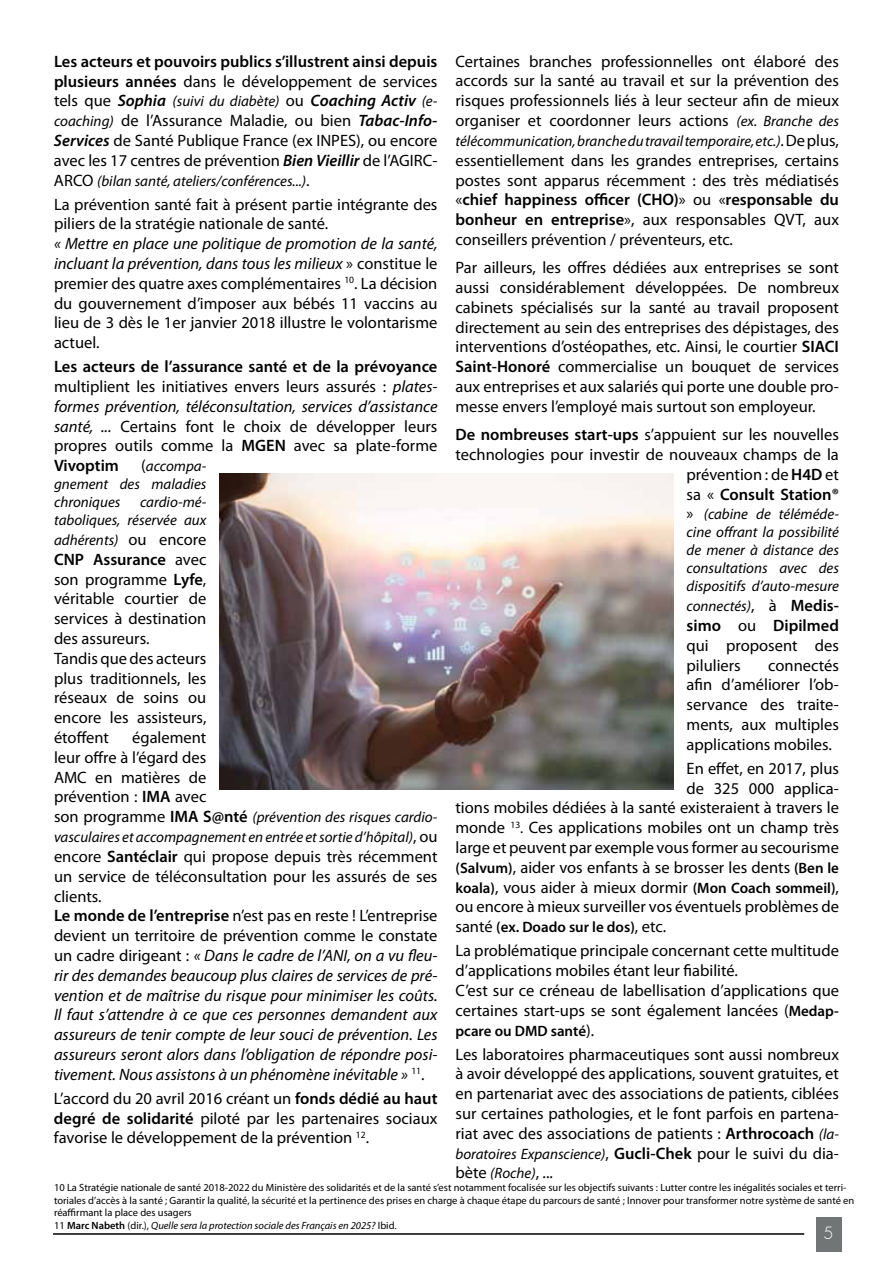
<style>
.page{position:relative;width:893px;height:1263px;background:#fff}
.page>*{position:absolute;margin:0;border:0;box-sizing:border-box;transform-origin:0 0}
.t1{font:16.5px/19.8px "Myriad Pro";color:#000;text-align:justify}
.t2{font:italic 16.5px/19.8px "Myriad Pro";color:#000}
.t3{font:300 16.5px "Futura";color:#fff}
.t4{font:italic 15px/18px "Myriad Pro";color:#000;text-align:justify}
.t5{font:600 15px "Myriad Pro";color:#000}
.t6{font:10.5px/12.6px "Myriad Pro";color:#000}
.s1{font-style:italic;font-size:15px}
.s2{font-style:normal;font-size:16.5px}
.s3{font-weight:600}
.s4{font-weight:600;font-style:normal;font-size:16.5px}
.s5{font-weight:600;font-style:italic}
.s6{font-style:italic}
.s7{font-size:15px}
.s8{font-weight:600;font-size:15px}
.s9{font-weight:400;font-size:16.5px}
.s10{font-style:normal}
.s11{font-weight:600;font-style:normal}
</style>
<div class="page">
<hr style="left:53px;top:1233px;width:751px;height:2px;background:#000">
<div style="left:816px;top:1217px;width:25px;height:34px;background:#717576"></div>
<img style="left:219px;top:474px;width:455px;height:315px">
<p class="t1" style="left:455px;top:51px;width:385px">Certaines branches professionnelles ont élaboré des accords sur la santé au travail et sur la prévention des risques professionnels liés à leur secteur afin de mieux organiser et coordonner leurs actions <span class="s1">(ex. Branche des</span></p>
<p class="t4" style="left:455px;top:132px;width:385px">télécommunication, branche du travail temporaire, etc.)<span class="s2">. De plus,</span></p>
<p class="t1" style="left:455px;top:150px;width:385px">essentiellement dans les grandes entreprises, certains postes sont apparus récemment : des très médiatisés «<span class="s3">chief happiness officer (CHO)</span>» ou «<span class="s3">responsable du bonheur en entreprise</span>», aux responsables QVT, aux conseillers prévention / préventeurs, etc.</p>
<p class="t1" style="left:455px;top:257px;width:385px">Par ailleurs, les offres dédiées aux entreprises se sont aussi considérablement développées. De nombreux cabinets spécialisés sur la santé au travail proposent directement au sein des entreprises des dépistages, des interventions d’ostéopathes, etc. Ainsi, le courtier <span class="s3">SIACI Saint-Honoré</span> commercialise un bouquet de services aux entreprises et aux salariés qui porte une double pro&shy;messe envers l’employé mais surtout son employeur.</p>
<p class="t1" style="left:455px;top:424px;width:385px;text-align:right"><span class="s3">De nombreuses start-ups</span> s’appuient sur les nouvelles technologies pour investir de nouveaux champs de la prévention : de <span class="s3">H4D</span> et<br>sa « <span class="s3">Consult Station®</span></p>
<p class="t4" style="left:687px;top:505px;width:154px"><span class="s2">»</span> (cabine de téléméde&shy;cine offrant la possibilité de mener à distance des consultations avec des dispositifs d’auto-mesure</p>
<p class="t4" style="left:687px;top:597px;width:154px">connectés)<span class="s2">, à</span> <span class="s4">Medis-</span></p>
<p class="t1" style="left:687px;top:615px;width:154px"><span class="s3">simo</span> ou <span class="s3">Dipilmed </span>qui proposent des piluliers</p>
<p class="t1" style="left:54px;top:51px;width:385px"><span class="s3">Les acteurs et pouvoirs publics s’illustrent ainsi depuis plusieurs années</span> dans le développement de services tels que <span class="s5">Sophia</span> <span class="s1">(suivi du diabète)</span> ou <span class="s5">Coaching Activ</span> <span class="s1">(e&shy;coaching)</span> de l’Assurance Maladie, ou bien <span class="s5">Tabac-Info-Services</span> de Santé Publique France (ex INPES), ou encore avec les 17 centres de prévention <span class="s5">Bien Vieillir</span> de l’AGIRC-</p>
<p class="t4" style="left:54px;top:171px;width:257px"><span class="s2">ARCO</span> (bilan santé, ateliers/conférences...)<span class="s2">.</span></p>
<p class="t1" style="left:54px;top:194px;width:385px">La prévention santé fait à présent partie intégrante des piliers de la stratégie nationale de santé.</p>
<p class="t1" style="left:54px;top:233px;width:385px"><span class="s6">« Mettre en place une politique de promotion de la santé, incluant la prévention, dans tous les milieux</span> » constitue le premier des quatre axes complémentaires <sup>10</sup>. La décision du gouvernement d’imposer aux bébés 11 vaccins au lieu de 3 dès le 1er janvier 2018 illustre le volontarisme actuel.</p>
<p class="t1" style="left:54px;top:357px;width:385px"><span class="s3">Les acteurs de l’assurance santé et de la prévoyance </span>multiplient les initiatives envers leurs assurés : <span class="s6">plates&shy;formes prévention, téléconsultation, services d’assistance santé, ...</span> Certains font le choix de développer leurs propres outils comme la <span class="s3">MGEN</span> avec sa plate-forme <span class="s3">Vivoptim</span></p>
<p class="t4" style="left:54px;top:457px;width:154px;text-indent:87px"><span class="s2">(</span>accompa&shy;gnement des maladies chroniques</p>
<p class="t4" style="left:54px;top:493px;width:154px;text-align:right">cardio-mé-<br>taboliques, réservée aux</p>
<p class="t4" style="left:54px;top:531px;width:154px">adhérents) <span class="s2">ou encore</span></p>
<p class="t1" style="left:54px;top:549px;width:154px;text-align:left"><span class="s3">CNP Assurance</span> avec son programme <span class="s3">Lyfe</span>, véritable courtier de services à destination des assureurs.<br>Tandis que des acteurs plus traditionnels, les réseaux de soins ou encore les assisteurs, étoffent</p>
<p class="t1" style="left:687px;top:655px;width:154px;text-indent:82px">connectés afin d’améliorer l’ob&shy;servance des traite&shy;ments, aux multiples applications mobiles.</p>
<p class="t1" style="left:455px;top:758px;width:385px;text-align:right">En effet, en 2017, plus<br>de 325 000 applica-<br>tions mobiles dédiées à la santé existeraient à travers le monde <sup>13</sup><span class="s7">.</span> Ces applications mobiles ont un champ très large et peuvent par exemple vous former au secourisme <span class="s8">(Salvum)</span>, aider vos enfants à se brosser les dents <span class="s8">(Ben le</span></p>
<p class="t5" style="left:455px;top:878px;width:385px">koala)<span class="s9">, vous aider à mieux dormir</span> (Mon Coach sommeil)<span class="s9">,</span></p>
<p class="t1" style="left:455px;top:897px;width:385px">ou encore à mieux surveiller vos éventuels problèmes de</p>
<p class="t5" style="left:455px;top:918px;width:212px"><span class="s9">santé</span> (ex. Doado sur le dos)<span class="s9">, etc.</span></p>
<p class="t1" style="left:455px;top:941px;width:385px;text-align:left">La problématique principale concernant cette multitude d’applications mobiles étant leur fiabilité.<br>C’est sur ce créneau de labellisation d’applications que certaines start-ups se sont également lancées (<span class="s8">Medap-</span></p>
<p class="t5" style="left:455px;top:1021px;width:140px">pcare ou DMD santé<span class="s9">).</span></p>
<p class="t1" style="left:455px;top:1044px;width:385px">Les laboratoires pharmaceutiques sont aussi nombreux à avoir développé des applications, souvent gratuites, et en partenariat avec des associations de patients, ciblées sur certaines pathologies, et le font parfois en partena&shy;riat avec des associations de patients : <span class="s3">Arthrocoach</span> <span class="s1">(la-</span></p>
<p class="t4" style="left:455px;top:1144px;width:385px">boratoires Expanscience)<span class="s2">,</span> <span class="s4">Gucli-Chek</span> <span class="s2">pour le suivi du dia-</span></p>
<p class="t1" style="left:455px;top:1163px;width:99px">bète <span class="s1">(Roche)</span>, ...</p>
<p class="t6" style="left:54px;top:1181px;width:802px">10 La Stratégie nationale de santé 2018-2022 du Ministère des solidarités et de la santé s’est notamment focalisée sur les objectifs suivants : Lutter contre les inégalités sociales et terri&shy;toriales d’accès à la santé ; Garantir la qualité, la sécurité et la pertinence des prises en charge à chaque étape du parcours de santé ; Innover pour transformer notre système de santé en réaffirmant la place des usagers<br>11 <span class="s3">Marc Nabeth</span> (dir.), <span class="s6">Quelle sera la protection sociale des Français en 2025?</span> Ibid.</p>
<p class="t1" style="left:54px;top:727px;width:154px;text-indent:78px">également leur offre à l’égard des AMC en matières de prévention : <span class="s3">IMA</span> avec</p>
<p class="t4" style="left:54px;top:807px;width:385px;line-height:19.8px"><span class="s2">son programme</span> <span class="s4">IMA S@nté</span> (prévention des risques cardio&shy;vasculaires et accompagnement en entrée et sortie d’hôpital)<span class="s2">, ou</span></p>
<p class="t2" style="left:54px;top:846px;width:385px"><span class="s10">encore</span> <span class="s11">Santéclair</span> <span class="s10">qui propose depuis très récemment un service de téléconsultation pour les assurés de ses clients.<br></span><span class="s11">Le monde de l’entreprise</span> <span class="s10">n’est pas en reste ! L’entreprise devient un territoire de prévention comme le constate un cadre dirigeant :</span> « Dans le cadre de l’ANI, on a vu fleu&shy;rir des demandes beaucoup plus claires de services de pré&shy;vention et de maîtrise du risque pour minimiser les coûts.<br>Il faut s’attendre à ce que ces personnes demandent aux assureurs de tenir compte de leur souci de prévention. Les assureurs seront alors dans l’obligation de répondre posi&shy;tivement. Nous assistons à un phénomène inévitable » <sup>11</sup><span class="s10">.</span></p>
<p class="t1" style="left:54px;top:1088px;width:385px">L’accord du 20 avril 2016 créant un <span class="s3">fonds dédié au haut degré de solidarité</span> piloté par les partenaires sociaux favorise le développement de la prévention <sup>12</sup>.</p>
<p class="t3" style="left:823px;top:1222px;width:12px">5</p>
</div>
